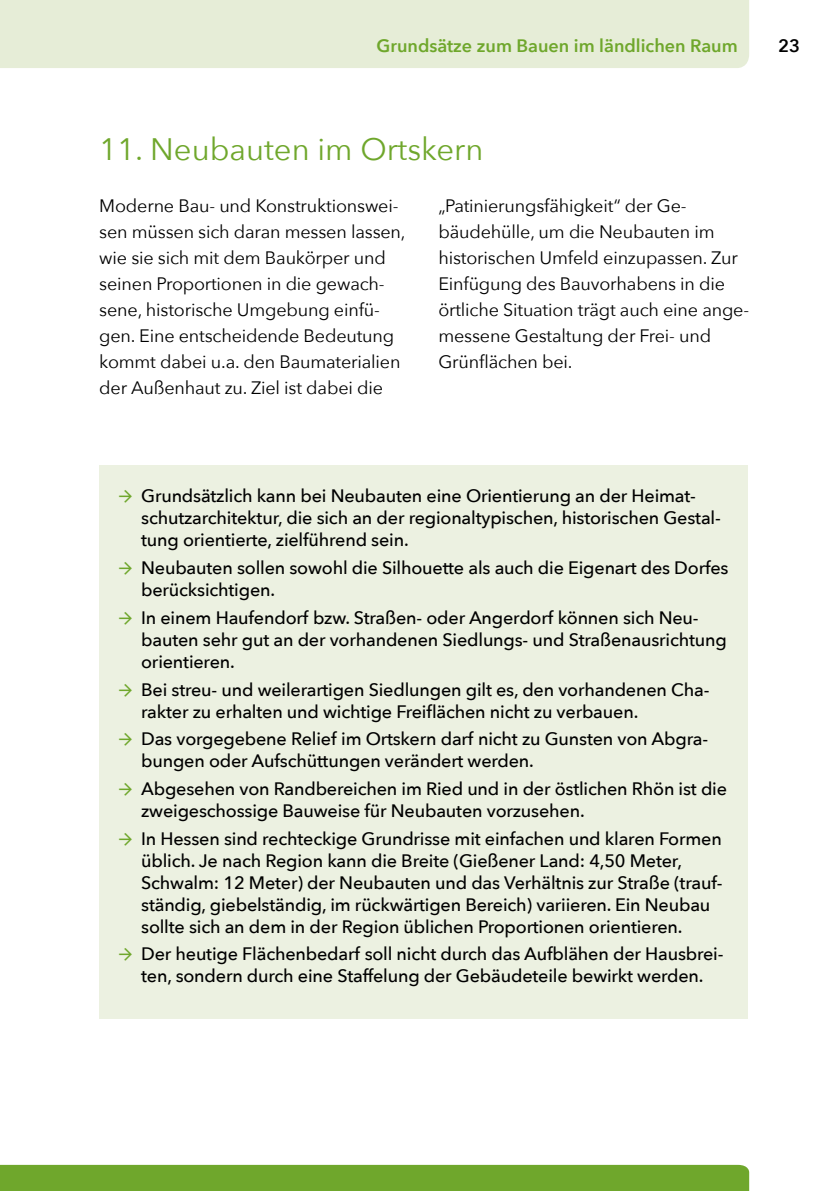
<style>
.page{position:relative;width:840px;height:1191px;background:#fff}
.page>*{position:absolute;margin:0;border:0;box-sizing:border-box;transform-origin:0 0}
.t1{font:31px "Avenir Next";color:#6fa72c}
.t2{font:500 18px/22px "Avenir Next";letter-spacing:-.01em;color:#000}
.t3{font:18px/26px "Avenir Next";letter-spacing:-.01em;color:#000}
.t4{font:600 18px "Avenir Next";color:#6fa72c}
.t5{font:600 18px "Avenir Next";color:#000}
.s1{font-family:"Bundes Sans";color:#6fa72c}
</style>
<div class="page">
<div style="left:0;top:0;width:748px;height:68px;background:#e6edd7"></div>
<div style="left:0;top:1164px;width:748px;height:27px;background:#6fa72c"></div>
<div style="left:99px;top:465px;width:648px;height:553px;background:#ecf1e1"></div>
<p class="t4" style="left:376px;top:30px;width:362px">Grundsätze zum Bauen im ländlichen Raum</p>
<p class="t5" style="left:777px;top:30px;width:23px">23</p>
<h2 class="t1" style="left:99px;top:123px;width:385px">11. Neubauten im Ortskern</h2>
<p class="t3" style="left:99px;top:192px;width:307px">Moderne Bau- und Konstruktionswei&shy;sen müssen sich daran messen lassen, wie sie sich mit dem Baukörper und seinen Proportionen in die gewach&shy;sene, historische Umgebung einfü&shy;gen. Eine entscheidende Bedeutung kommt dabei u.a. den Baumaterialien der Außenhaut zu. Ziel ist dabei die</p>
<p class="t3" style="left:438px;top:192px;width:312px">„Patinierungsfähigkeit“ der Ge&shy;bäudehülle, um die Neubauten im historischen Umfeld einzupassen. Zur Einfügung des Bauvorhabens in die örtliche Situation trägt auch eine ange&shy;messene Gestaltung der Frei- und Grünflächen bei.</p>
<p class="t2" style="left:141px;top:484px;width:581px;text-indent:-23px"><span class="s1">→</span> Grundsätzlich kann bei Neubauten eine Orientierung an der Heimat&shy;schutzarchitektur, die sich an der regionaltypischen, historischen Gestal&shy;tung orientierte, zielführend sein.</p>
<p class="t2" style="left:141px;top:556px;width:588px;text-indent:-23px"><span class="s1">→</span> Neubauten sollen sowohl die Silhouette als auch die Eigenart des Dorfes berücksichtigen.</p>
<p class="t2" style="left:141px;top:606px;width:586px;text-indent:-23px"><span class="s1">→</span> In einem Haufendorf bzw. Straßen- oder Angerdorf können sich Neu&shy;bauten sehr gut an der vorhandenen Siedlungs- und Straßenausrichtung orientieren.</p>
<p class="t2" style="left:141px;top:677px;width:569px;text-indent:-23px"><span class="s1">→</span> Bei streu- und weilerartigen Siedlungen gilt es, den vorhandenen Cha&shy;rakter zu erhalten und wichtige Freiflächen nicht zu verbauen.</p>
<p class="t2" style="left:141px;top:727px;width:568px;text-indent:-23px"><span class="s1">→</span> Das vorgegebene Relief im Ortskern darf nicht zu Gunsten von Abgra&shy;bungen oder Aufschüttungen verändert werden.</p>
<p class="t2" style="left:141px;top:777px;width:587px;text-indent:-23px"><span class="s1">→</span> Abgesehen von Randbereichen im Ried und in der östlichen Rhön ist die zweigeschossige Bauweise für Neubauten vorzusehen.</p>
<p class="t2" style="left:141px;top:826px;width:582px;text-indent:-23px"><span class="s1">→</span> In Hessen sind rechteckige Grundrisse mit einfachen und klaren Formen üblich. Je nach Region kann die Breite (Gießener Land: 4,50 Meter, Schwalm: 12 Meter) der Neubauten und das Verhältnis zur Straße (trauf&shy;ständig, giebelständig, im rückwärtigen Bereich) variieren. Ein Neubau sollte sich an dem in der Region üblichen Proportionen orientieren.</p>
<p class="t2" style="left:118px;top:942px;width:606px;text-align:center"><span class="s1">→</span> Der heutige Flächenbedarf soll nicht durch das Aufblähen der Hausbrei&shy;ten, sondern durch eine Staffelung der Gebäudeteile bewirkt werden.</p>
</div>
